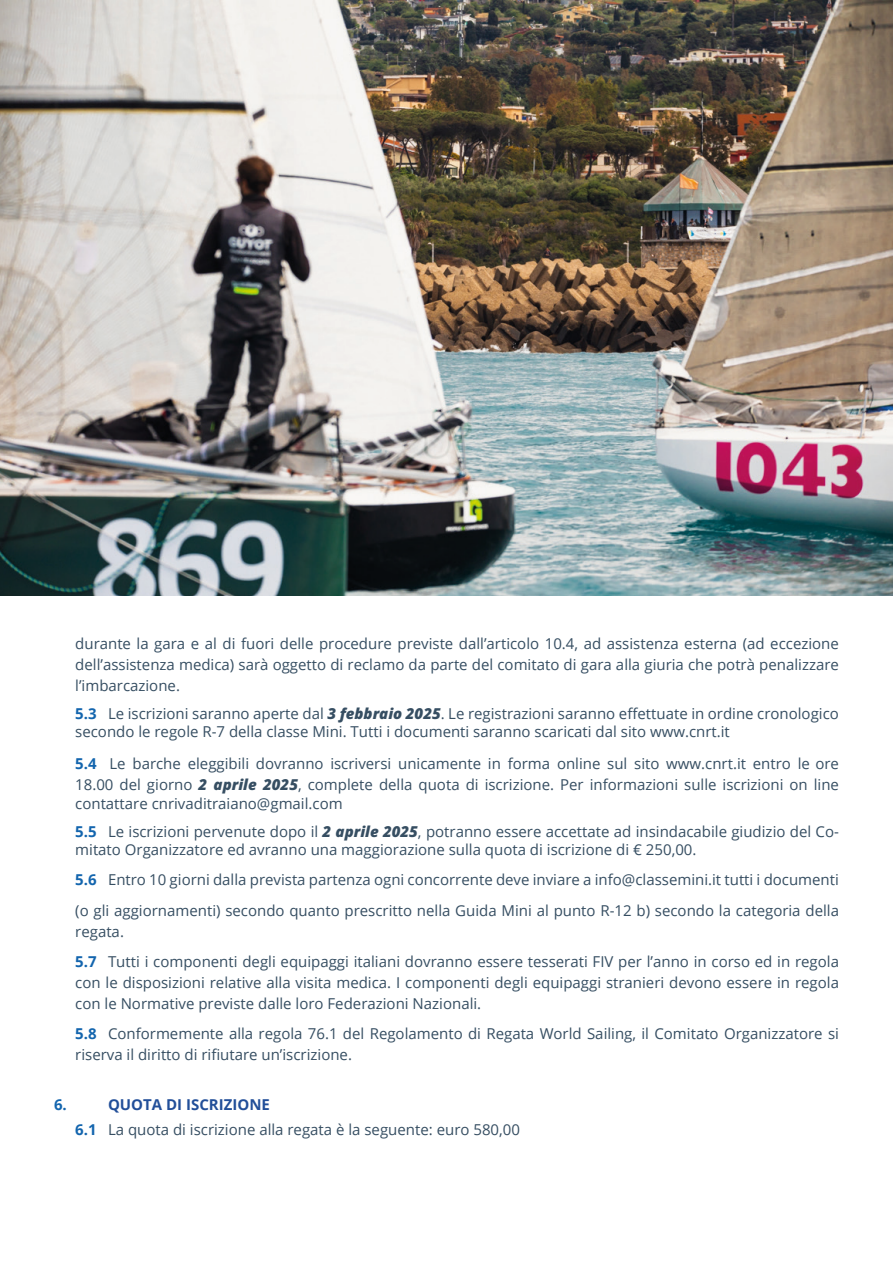
<style>
.page{position:relative;width:893px;height:1263px;background:#fff}
.page>*{position:absolute;margin:0;border:0;box-sizing:border-box;transform-origin:0 0}
.t1{font:15px/21px "Open Sans";color:#364e62}
.t2{font:700 15px "Open Sans";color:#224f99}
.t3{font:700 15px "Open Sans";color:#1365ae}
.s1{font-weight:700;color:#1365ae}
.s2{font-style:italic}
</style>
<div class="page">
<img style="left:0;top:0;width:893px;height:595px">
<p class="t1" style="left:75px;top:633px;width:765px;text-align:justify">durante la gara e al di fuori delle procedure previste dall’articolo 10.4, ad assistenza esterna (ad eccezione dell’assistenza medica) sarà oggetto di reclamo da parte del comitato di gara alla giuria che potrà penalizzare l’imbarcazione.</p>
<p class="t1" style="left:75px;top:704px;width:765px;line-height:17.9px"><span class="s1">5.3</span> Le iscrizioni saranno aperte dal <span class="s2">3 febbraio 2025</span>. Le registrazioni saranno effettuate in ordine cronologico secondo le regole R-7 della classe Mini. Tutti i documenti saranno scaricati dal sito www.cnrt.it</p>
<p class="t1" style="left:75px;top:752px;width:765px"><span class="s1">5.4</span> Le barche eleggibili dovranno iscriversi unicamente in forma online sul sito www.cnrt.it entro le ore<br>18.00 del giorno <span class="s2">2 aprile 2025</span>, complete della quota di iscrizione. Per informazioni sulle iscrizioni on line</p>
<p class="t1" style="left:75px;top:789px;width:765px;line-height:27.9px">contattare cnrivaditraiano@gmail.com<br><span class="s1">5.5</span> Le iscrizioni pervenute dopo il <span class="s2">2 aprile 2025</span>, potranno essere accettate ad insindacabile giudizio del Co-</p>
<p class="t1" style="left:75px;top:834px;width:765px;line-height:30px">mitato Organizzatore ed avranno una maggiorazione sulla quota di iscrizione di € 250,00.<br><span class="s1">5.6</span> Entro 10 giorni dalla prevista partenza ogni concorrente deve inviare a info@classemini.it tutti i documenti</p>
<p class="t1" style="left:75px;top:900px;width:765px">(o gli aggiornamenti) secondo quanto prescritto nella Guida Mini al punto R-12 b) secondo la categoria della regata.</p>
<p class="t1" style="left:75px;top:951px;width:765px;text-align:justify"><span class="s1">5.7</span> Tutti i componenti degli equipaggi italiani dovranno essere tesserati FIV per l’anno in corso ed in regola con le disposizioni relative alla visita medica. I componenti degli equipaggi stranieri devono essere in regola con le Normative previste dalle loro Federazioni Nazionali.</p>
<p class="t1" style="left:75px;top:1023px;width:765px"><span class="s1">5.8</span> Conformemente alla regola 76.1 del Regolamento di Regata World Sailing, il Comitato Organizzatore si riserva il diritto di rifiutare un’iscrizione.</p>
<p class="t3" style="left:54px;top:1093px;width:14px">6.</p>
<p class="t2" style="left:108px;top:1093px;width:163px">QUOTA DI ISCRIZIONE</p>
<p class="t1" style="left:75px;top:1119px;width:446px"><span class="s1">6.1</span> La quota di iscrizione alla regata è la seguente: euro 580,00</p>
</div>
